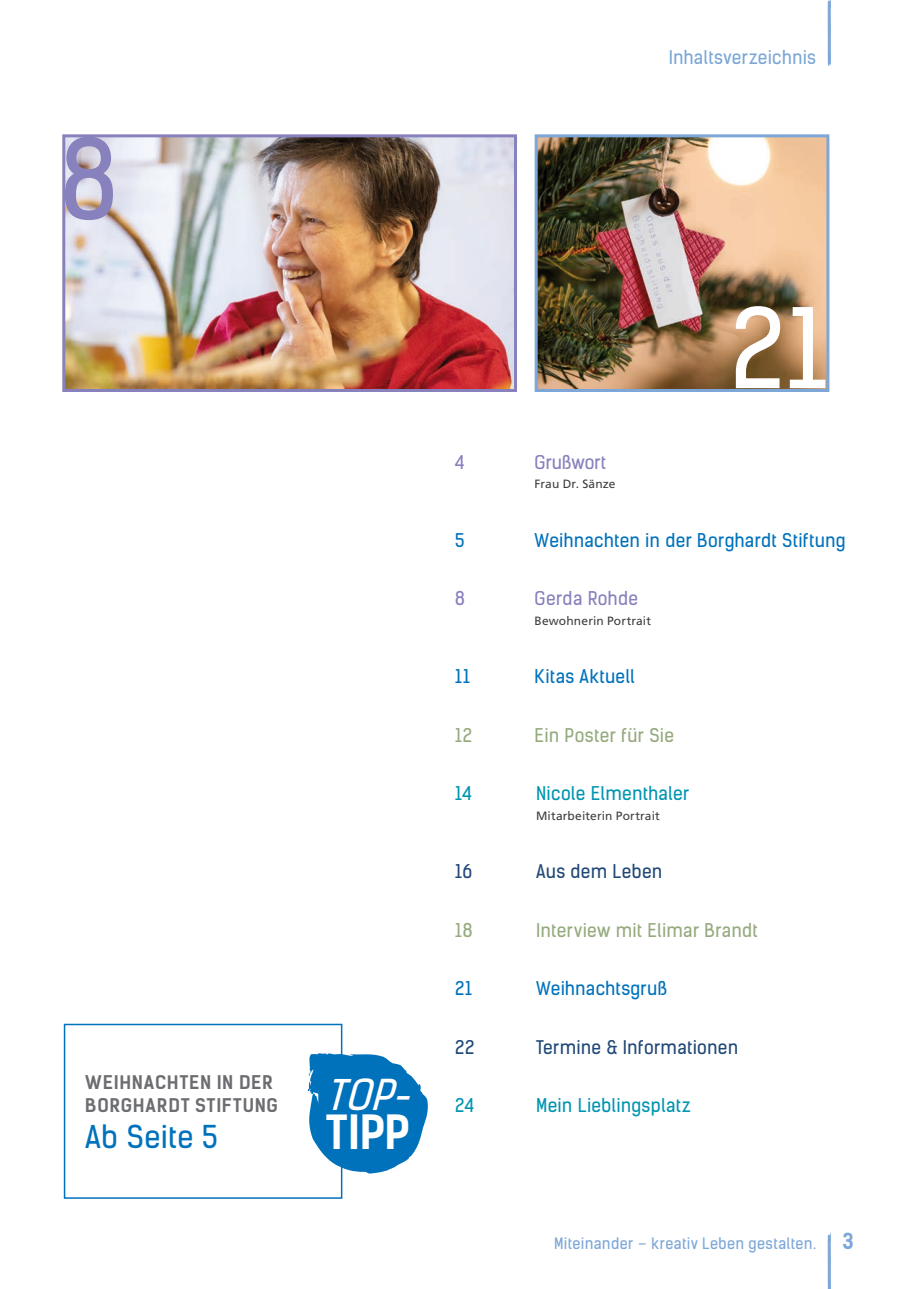
<style>
.page{position:relative;width:906px;height:1289px;background:#fff}
.page>*{position:absolute;margin:0;border:0;box-sizing:border-box;transform-origin:0 0}
.t1{font:105px "Kelson Sans";color:#fff}
.t2{font:105px "Kelson Sans";color:#8781bd}
.t3{font:700 45px "Kelson Sans";color:#fff}
.t4{font:italic 40.5px "Kelson Sans";color:#fff}
.t5{font:30px "Kelson Sans";letter-spacing:.015em;color:#0072bc}
.t6{font:700 21px "Kelson Sans";color:#7ca7d8}
.t7{font:18px "Kelson Sans";letter-spacing:.02em;color:#0072bc}
.t8{font:18px "Kelson Sans";letter-spacing:.015em;color:#95aa7e}
.t9{font:18px "Kelson Sans";letter-spacing:.015em;color:#0095b1}
.t10{font:18px "Kelson Sans";letter-spacing:.015em;color:#214876}
.t11{font:700 18px/22.5px "Kelson Sans";letter-spacing:.04em;color:#6c6d70}
.t12{font:18px "Kelson Sans";letter-spacing:.01em;color:#8781bd}
.t13{font:18px "Kelson Sans";letter-spacing:.015em;color:#7ca7d8}
.t14{font:15px "Kelson Sans";letter-spacing:.025em;color:#7ca7d8}
.t15{font:12px "Frutiger LT Std";letter-spacing:.01em;color:#3e3e3f}
</style>
<div class="page">
<svg style="left:827px;top:0;width:4px;height:66px"></svg>
<svg style="left:827px;top:1232px;width:4px;height:56px"></svg>
<img style="left:66px;top:138px;width:447px;height:250px">
<div style="left:62px;top:134px;width:455px;height:258px;border:3px solid #8781bd"></div>
<img style="left:538px;top:138px;width:287px;height:250px">
<div style="left:534px;top:134px;width:295px;height:258px;border:3px solid #7ca7d8"></div>
<div style="left:64px;top:1023px;width:278px;height:175px;border:2px solid #0072bc"></div>
<svg style="left:307px;top:1053px;width:121px;height:120px"></svg>
<h1 class="t2" style="left:61px;top:115px;width:59px">8</h1>
<p class="t11" style="left:85px;top:1071px;width:194px">WEIHNACHTEN IN DER<br>BORGHARDT STIFTUNG</p>
<h3 class="t5" style="left:85px;top:1118px;width:134px">Ab Seite 5</h3>
<p class="t13" style="left:668px;top:46px;width:149px">Inhaltsverzeichnis</p>
<h3 class="t4" style="left:326px;top:1070px;width:97px">TOP-</h3>
<h2 class="t3" style="left:326px;top:1104px;width:85px">TIPP</h2>
<p class="t12" style="left:455px;top:451px;width:11px">4</p>
<p class="t12" style="left:534px;top:451px;width:73px">Grußwort</p>
<p class="t15" style="left:534px;top:477px;width:82px">Frau Dr. Sänze</p>
<h1 class="t1" style="left:730px;top:284px;width:98px">21</h1>
<p class="t7" style="left:455px;top:529px;width:11px">5</p>
<p class="t7" style="left:534px;top:529px;width:312px">Weihnachten in der Borghardt Stiftung</p>
<p class="t12" style="left:455px;top:587px;width:11px">8</p>
<p class="t12" style="left:534px;top:587px;width:105px">Gerda Rohde</p>
<p class="t15" style="left:534px;top:613px;width:118px">Bewohnerin Portrait</p>
<p class="t7" style="left:455px;top:665px;width:16px">11</p>
<p class="t7" style="left:534px;top:665px;width:102px">Kitas Aktuell</p>
<p class="t8" style="left:455px;top:724px;width:18px">12</p>
<p class="t8" style="left:534px;top:724px;width:141px">Ein Poster für Sie</p>
<p class="t9" style="left:455px;top:782px;width:19px">14</p>
<p class="t9" style="left:536px;top:782px;width:155px">Nicole Elmenthaler</p>
<p class="t15" style="left:536px;top:808px;width:125px">Mitarbeiterin Portrait</p>
<p class="t10" style="left:455px;top:860px;width:19px">16</p>
<p class="t10" style="left:536px;top:860px;width:128px">Aus dem Leben</p>
<p class="t8" style="left:455px;top:919px;width:19px">18</p>
<p class="t8" style="left:536px;top:919px;width:223px">Interview mit Elimar Brandt</p>
<p class="t7" style="left:455px;top:977px;width:18px">21</p>
<p class="t7" style="left:536px;top:977px;width:133px">Weihnachtsgruß</p>
<p class="t10" style="left:455px;top:1036px;width:21px">22</p>
<p class="t10" style="left:536px;top:1036px;width:203px">Termine &amp; Informationen</p>
<p class="t9" style="left:455px;top:1094px;width:21px">24</p>
<p class="t9" style="left:536px;top:1094px;width:156px">Mein Lieblingsplatz</p>
<p class="t14" style="left:554px;top:1233px;width:263px">Miteinander – kreativ Leben gestalten.</p>
<p class="t6" style="left:842px;top:1228px;width:13px">3</p>
</div>
